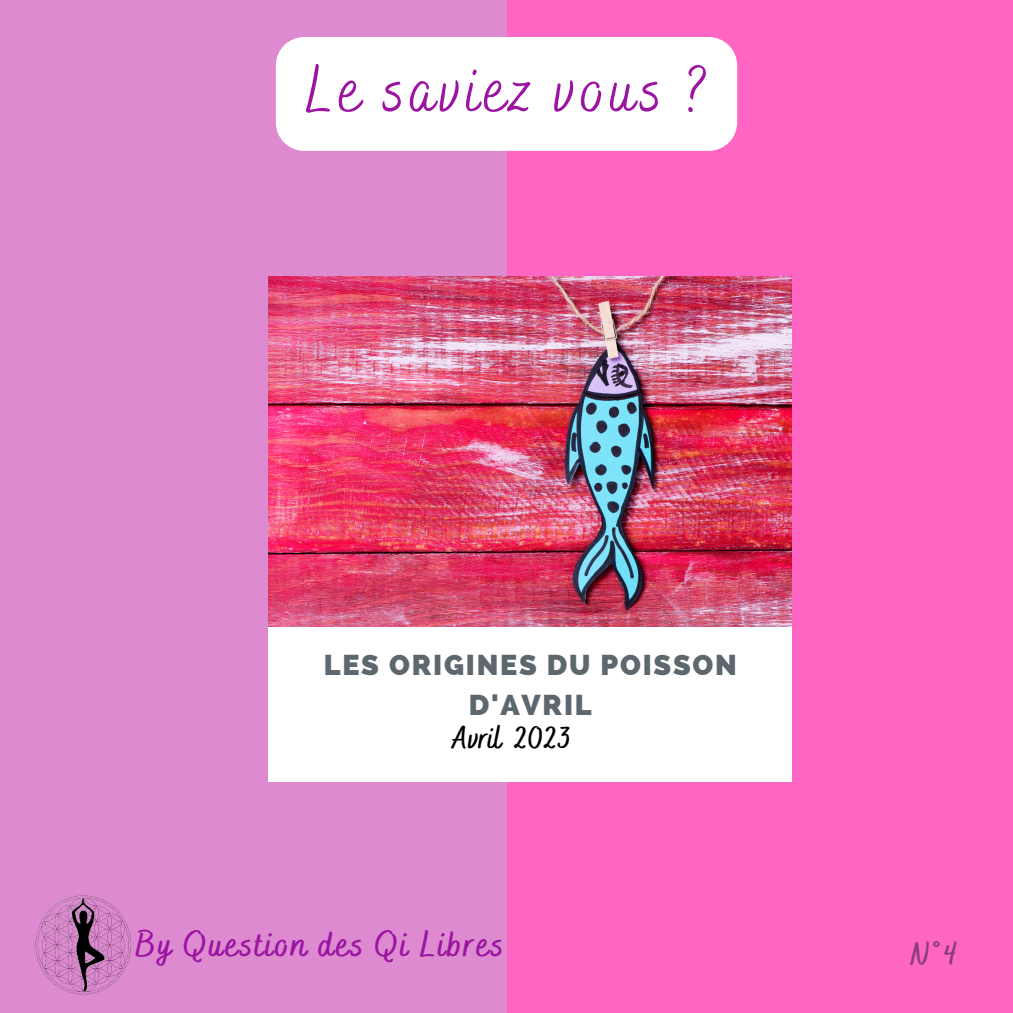
<style>
.page{position:relative;width:1013px;height:1013px;background:#fff}
.page>*{position:absolute;margin:0;border:0;box-sizing:border-box;transform-origin:0 0}
.t1{font:66.62px "Bakerie Smooth";letter-spacing:.06em;color:#9b14a2}
.t2{font:700 36.25px "Bakerie Smooth";letter-spacing:.06em;color:#9b14a2}
.t3{font:700 32.5px "Bakerie Smooth";color:#8a3d7d}
.t4{font:700 31.25px "Bakerie Smooth";color:#000}
.t5{font:800 28.75px/39.4px "Raleway";letter-spacing:.06em;color:#5c686d;text-align:center}
</style>
<div class="page">
<div style="left:0;top:0;width:1012px;height:1012px;background:#ff66c4"></div>
<div style="left:0;top:0;width:506px;height:1012px;background:#dd8ad0"></div>
<div style="left:268px;top:626px;width:523px;height:156px;background:#fff"></div>
<img style="left:31px;top:893px;width:105px;height:105px;border-radius:50%">
<img style="left:268px;top:277px;width:523px;height:349px">
<div style="left:276px;top:37px;width:461px;height:114px;background:#fff"></div>
<h1 class="t1" style="left:304px;top:51px;width:405px">Le saviez vous ?</h1>
<p class="t5" style="left:324px;top:645px;width:415px">LES ORIGINES DU POISSON<br>D'AVRIL</p>
<p class="t4" style="left:452px;top:719px;width:120px">Avril 2023</p>
<p class="t2" style="left:136px;top:922px;width:370px">By Question des Qi Libres</p>
<p class="t3" style="left:910px;top:934px;width:49px">N°4</p>
</div>
